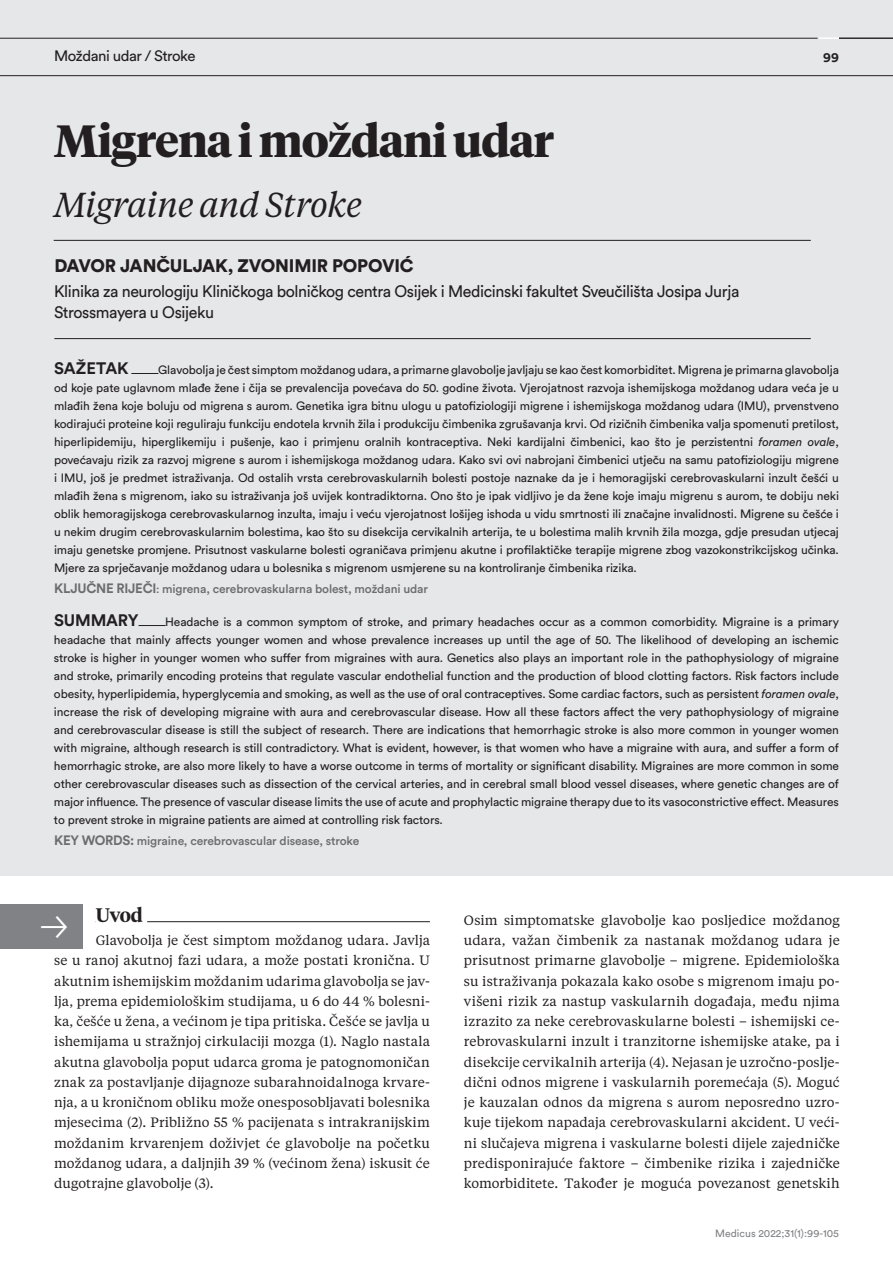
<style>
.page{position:relative;width:893px;height:1263px;background:#fff}
.page>*{position:absolute;margin:0;border:0;box-sizing:border-box;transform-origin:0 0}
.t1{font:700 45px "Tiempos Headline";letter-spacing:-.02em;color:#231f20}
.t2{font:italic 34.5px "Tiempos Headline";letter-spacing:-.02em;color:#231f20}
.t3{font:600 19.5px "Tiempos Headline";color:#231f20}
.t4{font:900 18px "Circular Pro";letter-spacing:-.01em;color:#231f20}
.t5{font:16.5px/21px "Circular Pro";letter-spacing:-.025em;color:#231f20}
.t6{font:700 16.5px "Circular Pro";letter-spacing:-.01em;color:#231f20}
.t7{font:15px "Circular Pro";letter-spacing:-.03em;color:#231f20}
.t8{font:13.5px/20.2px "Tiempos Headline";color:#231f20;text-align:justify}
.t9{font:700 13.5px "Circular Pro";color:#231f20}
.t10{font:12px/18px "Circular Pro";letter-spacing:-.01em;color:#231f20;text-align:justify}
.t11{font:500 12px "Circular Pro";letter-spacing:-.01em;color:#6c6d70}
.t12{font:10.5px "Circular Pro";color:#808285}
.s1{font-style:italic}
.s2{font-weight:700;font-size:13.5px}
.s3{font-family:"Tiempos Headline";font-weight:400}
</style>
<div class="page">
<div style="left:0;top:0;width:893px;height:875px;background:#e6e7e9"></div>
<div style="left:0;top:905px;width:83px;height:44px;background:#808285"></div>
<hr style="left:96px;top:921px;width:334px;height:1px;background:#231f20">
<hr style="left:96px;top:920px;width:51px;height:3px;background:#fff">
<hr style="left:0;top:75px;width:893px;height:1px;background:#231f20">
<hr style="left:0;top:38px;width:818px;height:1px;background:#231f20">
<hr style="left:839px;top:38px;width:54px;height:1px;background:#231f20">
<svg style="left:819px;top:38px;width:20px;height:1px"></svg>
<hr style="left:54px;top:240px;width:757px;height:1px;background:#231f20">
<hr style="left:54px;top:338px;width:757px;height:1px;background:#231f20">
<svg style="left:131px;top:373px;width:27px;height:1px"></svg>
<svg style="left:139px;top:625px;width:27px;height:1px"></svg>
<p class="t7" style="left:54px;top:46px;width:143px">Moždani udar / Stroke</p>
<h1 class="t1" style="left:54px;top:110px;width:501px">Migrena i moždani udar</h1>
<p class="t9" style="left:823px;top:47px;width:17px">99</p>
<h2 class="t2" style="left:54px;top:181px;width:310px">Migraine and Stroke</h2>
<h3 class="t4" style="left:54px;top:253px;width:361px">DAVOR JANČULJAK, ZVONIMIR POPOVIĆ</h3>
<h3 class="t5" style="left:54px;top:280px;width:687px">Klinika za neurologiju Kliničkoga bolničkog centra Osijek i Medicinski fakultet Sveučilišta Josipa Jurja<br>Strossmayera u Osijeku</h3>
<h3 class="t6" style="left:54px;top:356px;width:76px">SAŽETAK</h3>
<p class="t10" style="left:54px;top:360px;width:786px;text-indent:104px">Glavobolja je čest simptom moždanog udara, a primarne glavobolje javljaju se kao čest komorbiditet. Migrena je primarna glavobolja od koje pate uglavnom mlađe žene i čija se prevalencija povećava do 50. godine života. Vjerojatnost razvoja ishemijskoga moždanog udara veća je u mlađih žena koje boluju od migrena s aurom. Genetika igra bitnu ulogu u patofiziologiji migrene i ishemijskoga moždanog udara (IMU), prvenstveno kodirajući proteine koji reguliraju funkciju endotela krvnih žila i produkciju čimbenika zgrušavanja krvi. Od rizičnih čimbenika valja spomenuti pretilost, hiperlipidemiju, hiperglikemiju i pušenje, kao i primjenu oralnih kontraceptiva. Neki kardijalni čimbenici, kao što je perzistentni <span class="s1">foramen ovale</span>, povećavaju rizik za razvoj migrene s aurom i ishemijskoga moždanog udara. Kako svi ovi nabrojani čimbenici utječu na samu patofiziologiju migrene i IMU, još je predmet istraživanja. Od ostalih vrsta cerebrovaskularnih bolesti postoje naznake da je i hemoragijski cerebrovaskularni inzult češći u mlađih žena s migrenom, iako su istraživanja još uvijek kontradiktorna. Ono što je ipak vidljivo je da žene koje imaju migrenu s aurom, te dobiju neki oblik hemoragijskoga cerebrovaskularnog inzulta, imaju i veću vjerojatnost lošijeg ishoda u vidu smrtnosti ili značajne invalidnosti. Migrene su češće i u nekim drugim cerebrovaskularnim bolestima, kao što su disekcija cervikalnih arterija, te u bolestima malih krvnih žila mozga, gdje presudan utjecaj imaju genetske promjene. Prisutnost vaskularne bolesti ograničava primjenu akutne i profilaktičke terapije migrene zbog vazokonstrikcijskog učinka.<br>Mjere za sprječavanje moždanog udara u bolesnika s migrenom usmjerene su na kontroliranje čimbenika rizika.</p>
<p class="t11" style="left:54px;top:580px;width:375px"><span class="s2">KLJUČNE RIJEČI</span><span class="s3">:</span> migrena, cerebrovaskularna bolest, moždani udar</p>
<h3 class="t6" style="left:54px;top:608px;width:86px">SUMMARY</h3>
<p class="t10" style="left:54px;top:612px;width:787px;text-indent:111px">Headache is a common symptom of stroke, and primary headaches occur as a common comorbidity. Migraine is a primary headache that mainly affects younger women and whose prevalence increases up until the age of 50. The likelihood of developing an ischemic stroke is higher in younger women who suffer from migraines with aura. Genetics also plays an important role in the pathophysiology of migraine and stroke, primarily encoding proteins that regulate vascular endothelial function and the production of blood clotting factors. Risk factors include obesity, hyperlipidemia, hyperglycemia and smoking, as well as the use of oral contraceptives. Some cardiac factors, such as persistent <span class="s1">foramen ovale</span>, increase the risk of developing migraine with aura and cerebrovascular disease. How all these factors affect the very pathophysiology of migraine and cerebrovascular disease is still the subject of research. There are indications that hemorrhagic stroke is also more common in younger women with migraine, although research is still contradictory. What is evident, however, is that women who have a migraine with aura, and suffer a form of hemorrhagic stroke, are also more likely to have a worse outcome in terms of mortality or significant disability. Migraines are more common in some other cerebrovascular diseases such as dissection of the cervical arteries, and in cerebral small blood vessel diseases, where genetic changes are of major influence. The presence of vascular disease limits the use of acute and prophylactic migraine therapy due to its vasoconstrictive effect. Measures to prevent stroke in migraine patients are aimed at controlling risk factors.</p>
<p class="t11" style="left:54px;top:832px;width:307px"><span class="s2">KEY WORDS:</span> migraine, cerebrovascular disease, stroke</p>
<h3 class="t3" style="left:96px;top:901px;width:49px">Uvod</h3>
<p class="t8" style="left:54px;top:930px;width:377px;text-indent:41px">Glavobolja je čest simptom moždanog udara. Javlja se u ranoj akutnoj fazi udara, a može postati kronična. U akutnim ishemijskim moždanim udarima glavobolja se jav&shy;lja, prema epidemiološkim studijama, u 6 do 44 % bolesni&shy;ka, češće u žena, a većinom je tipa pritiska. Češće se javlja u ishemijama u stražnjoj cirkulaciji mozga (1). Naglo nastala akutna glavobolja poput udarca groma je patognomoničan znak za postavljanje dijagnoze subarahnoidalnoga krvare&shy;nja, a u kroničnom obliku može onesposobljavati bolesnika mjesecima (2). Približno 55 % pacijenata s intrakranijskim moždanim krvarenjem doživjet će glavobolje na početku moždanog udara, a daljnjih 39 % (većinom žena) iskusit će dugotrajne glavobolje (3).</p>
<p class="t8" style="left:464px;top:909px;width:377px">Osim simptomatske glavobolje kao posljedice moždanog udara, važan čimbenik za nastanak moždanog udara je prisutnost primarne glavobolje – migrene. Epidemiološka su istraživanja pokazala kako osobe s migrenom imaju po&shy;višeni rizik za nastup vaskularnih događaja, među njima izrazito za neke cerebrovaskularne bolesti – ishemijski ce&shy;rebrovaskularni inzult i tranzitorne ishemijske atake, pa i disekcije cervikalnih arterija (4). Nejasan je uzročno-poslje&shy;dični odnos migrene i vaskularnih poremećaja (5). Moguć je kauzalan odnos da migrena s aurom neposredno uzro&shy;kuje tijekom napadaja cerebrovaskularni akcident. U veći&shy;ni slučajeva migrena i vaskularne bolesti dijele zajedničke predisponirajuće faktore – čimbenike rizika i zajedničke komorbiditete. Također je moguća povezanost genetskih</p>
<p class="t12" style="left:715px;top:1227px;width:125px">Medicus 2022;31(1):99-105</p>
</div>
